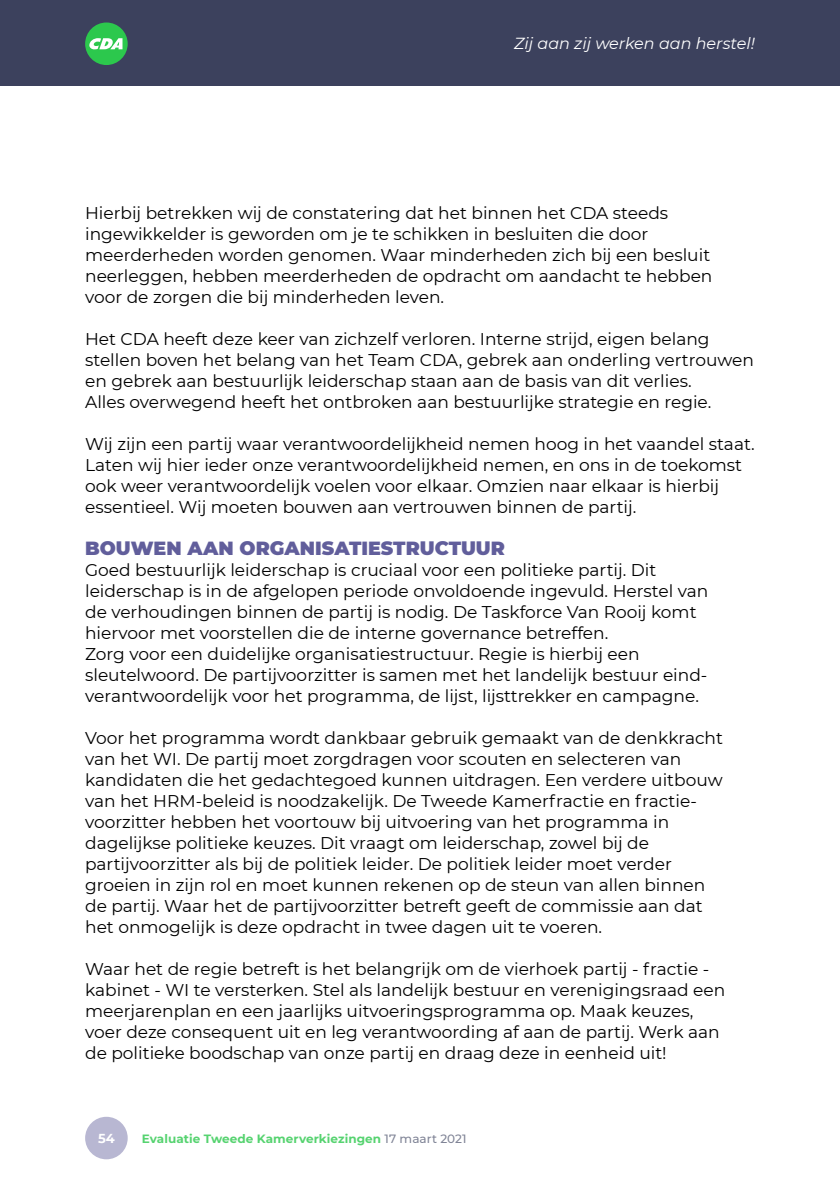
<style>
.page{position:relative;width:840px;height:1191px;background:#fff}
.page>*{position:absolute;margin:0;border:0;box-sizing:border-box;transform-origin:0 0}
.Body_8_5pt{font:900 19px "Montserrat";color:#615e9b}
.Body_8_5pt-2{font:17px/21px "Montserrat";color:#000}
.t1{font:italic 16px "Montserrat";color:#fff}
.t2{font:700 13px "Montserrat";color:#fff}
.t3{font:700 12px "Montserrat";letter-spacing:.005em;color:#56d370}
.s1{font-weight:500;color:#808496}
</style>
<div class="page">
<div style="left:0;top:0;width:839px;height:85px;background:#3c415d"></div>
<div style="left:85px;top:23px;width:43px;height:42px;background:#2cc84d;border-radius:50%"></div>
<svg style="left:89px;top:38px;width:33px;height:11px"></svg>
<div style="left:85px;top:1116px;width:43px;height:43px;background:#b8b7d2;border-radius:50%"></div>
<p class="t1" style="left:514px;top:33px;width:242px">Zij aan zij werken aan herstel!</p>
<p class="Body_8_5pt-2" style="left:85px;top:202px;width:628px">Hierbij betrekken wij de constatering dat het binnen het CDA steeds ingewikkelder is geworden om je te schikken in besluiten die door meerderheden worden genomen. Waar minderheden zich bij een besluit neerleggen, hebben meerderheden de opdracht om aandacht te hebben voor de zorgen die bij minderheden leven.</p>
<p class="Body_8_5pt-2" style="left:85px;top:328px;width:670px">Het CDA heeft deze keer van zichzelf verloren. Interne strijd, eigen belang stellen boven het belang van het Team CDA, gebrek aan onderling vertrouwen en gebrek aan bestuurlijk leiderschap staan aan de basis van dit verlies.<br>Alles overwegend heeft het ontbroken aan bestuurlijke strategie en regie.</p>
<p class="Body_8_5pt-2" style="left:85px;top:433px;width:670px">Wij zijn een partij waar verantwoordelijkheid nemen hoog in het vaandel staat.<br>Laten wij hier ieder onze verantwoordelijkheid nemen, en ons in de toekomst ook weer verantwoordelijk voelen voor elkaar. Omzien naar elkaar is hierbij essentieel. Wij moeten bouwen aan vertrouwen binnen de partij.</p>
<p class="Body_8_5pt" style="left:85px;top:534px;width:421px">BOUWEN AAN ORGANISATIESTRUCTUUR</p>
<p class="Body_8_5pt-2" style="left:85px;top:559px;width:624px">Goed bestuurlijk leiderschap is cruciaal voor een politieke partij. Dit leiderschap is in de afgelopen periode onvoldoende ingevuld. Herstel van de verhoudingen binnen de partij is nodig. De Taskforce Van Rooij komt hiervoor met voorstellen die de interne governance betreffen.</p>
<p class="Body_8_5pt-2" style="left:85px;top:643px;width:623px">Zorg voor een duidelijke organisatiestructuur. Regie is hierbij een sleutelwoord. De partijvoorzitter is samen met het landelijk bestuur eind&shy;verantwoordelijk voor het programma, de lijst, lijsttrekker en campagne.</p>
<p class="Body_8_5pt-2" style="left:85px;top:727px;width:639px">Voor het programma wordt dankbaar gebruik gemaakt van de denkkracht van het WI. De partij moet zorgdragen voor scouten en selecteren van kandidaten die het gedachtegoed kunnen uitdragen. Een verdere uitbouw van het HRM-beleid is noodzakelijk. De Tweede Kamerfractie en fractie&shy;voorzitter hebben het voortouw bij uitvoering van het programma in dagelijkse politieke keuzes. Dit vraagt om leiderschap, zowel bij de partijvoorzitter als bij de politiek leider. De politiek leider moet verder groeien in zijn rol en moet kunnen rekenen op de steun van allen binnen</p>
<p class="Body_8_5pt-2" style="left:85px;top:895px;width:618px">de partij. Waar het de partijvoorzitter betreft geeft de commissie aan dat het onmogelijk is deze opdracht in twee dagen uit te voeren.</p>
<p class="Body_8_5pt-2" style="left:85px;top:958px;width:641px">Waar het de regie betreft is het belangrijk om de vierhoek partij - fractie - kabinet - WI te versterken. Stel als landelijk bestuur en verenigingsraad een meerjarenplan en een jaarlijks uitvoeringsprogramma op. Maak keuzes, voer deze consequent uit en leg verantwoording af aan de partij. Werk aan de politieke boodschap van onze partij en draag deze in eenheid uit!</p>
<p class="t2" style="left:98px;top:1128px;width:18px">54</p>
<p class="t3" style="left:142px;top:1129px;width:326px">Evaluatie Tweede Kamerverkiezingen <span class="s1">17 maart 2021</span></p>
</div>
